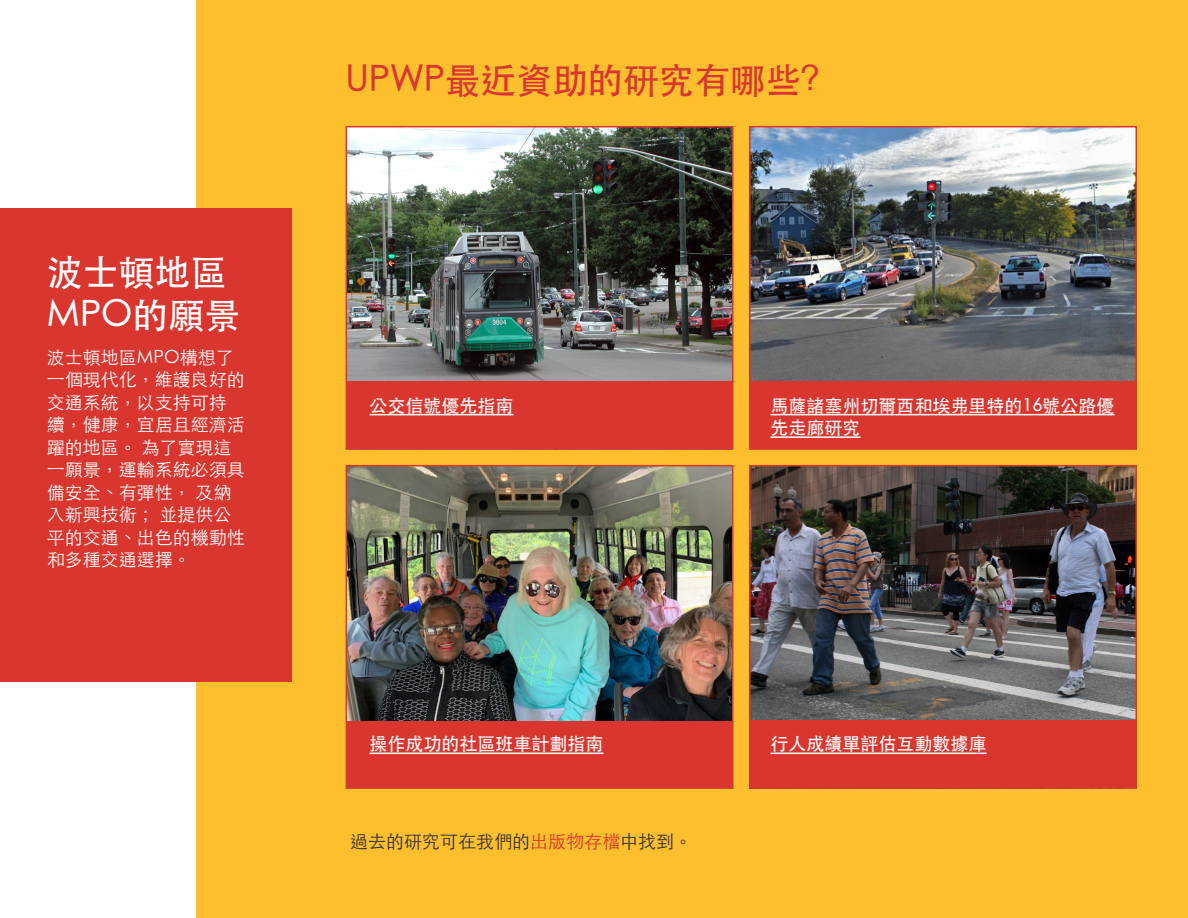
<style>
.page{position:relative;width:1188px;height:918px;background:#fff}
.page>*{position:absolute;margin:0;border:0;box-sizing:border-box;transform-origin:0 0}
.Heading_1{font:500 36px "ST Heiti TC";letter-spacing:-.01em;color:#d8362e}
.Heading_1-2{font:500 36px/43.2px "ST Heiti TC";color:#fff}
.t1{font:300 18px/22.5px "ST Heiti TC";color:#fff}
.Heading_1-3{font:500 18px/22.5px "ST Heiti TC";color:#fff}
.t2{font:300 18px "ST Heiti TC";color:#312f30}
.s1{color:#d8362e}
</style>
<div class="page">
<div style="left:197px;top:0;width:991px;height:918px;background:#febf2e"></div>
<div style="left:0;top:208px;width:292px;height:473px;background:#d8362e"></div>
<img style="left:349px;top:129px;width:382px;height:253px">
<div style="left:346px;top:126px;width:388px;height:324px;border:2px solid #d8362e"></div>
<img style="left:752px;top:129px;width:382px;height:253px">
<div style="left:749px;top:126px;width:388px;height:324px;border:2px solid #d8362e"></div>
<img style="left:349px;top:468px;width:382px;height:253px">
<div style="left:346px;top:465px;width:388px;height:324px;border:2px solid #d8362e"></div>
<img style="left:752px;top:468px;width:382px;height:253px">
<div style="left:749px;top:465px;width:388px;height:324px;border:2px solid #d8362e"></div>
<div style="left:346px;top:382px;width:387px;height:67px;background:#d8362e"></div>
<div style="left:750px;top:382px;width:386px;height:67px;background:#d8362e"></div>
<div style="left:346px;top:721px;width:387px;height:67px;background:#d8362e"></div>
<div style="left:750px;top:721px;width:386px;height:67px;background:#d8362e"></div>
<hr style="left:370px;top:414px;width:144px;height:1px;background:#fff">
<hr style="left:770px;top:414px;width:344px;height:1px;background:#fff">
<hr style="left:770px;top:436px;width:90px;height:2px;background:#fff">
<hr style="left:370px;top:753px;width:234px;height:1px;background:#fff">
<hr style="left:770px;top:753px;width:216px;height:1px;background:#fff">
<p class="Heading_1-2" style="left:47px;top:249px;width:195px">波士頓地區<br>MPO的願景</p>
<p class="t1" style="left:47px;top:344px;width:199px">波士頓地區MPO構想了一個現代化，維護良好的交通系統，以支持可持續，健康，宜居且經濟活躍的地區。 為了實現這一願景，運輸系統必須具備安全、有彈性， 及納入新興技術； 並提供公平的交通、出色的機動性和多種交通選擇。</p>
<p class="Heading_1" style="left:346px;top:60px;width:475px">UPWP最近資助的研究有哪些?</p>
<p class="Heading_1-3" style="left:370px;top:394px;width:145px">公交信號優先指南</p>
<p class="Heading_1-3" style="left:770px;top:394px;width:345px">馬薩諸塞州切爾西和埃弗里特的16號公路優先走廊研究</p>
<p class="Heading_1-3" style="left:370px;top:732px;width:235px">操作成功的社區班車計劃指南</p>
<p class="Heading_1-3" style="left:770px;top:732px;width:217px">行人成績單評估互動數據庫</p>
<p class="t2" style="left:350px;top:826px;width:343px">過去的研究可在我們的<span class="s1">出版物存檔</span>中找到。</p>
</div>
